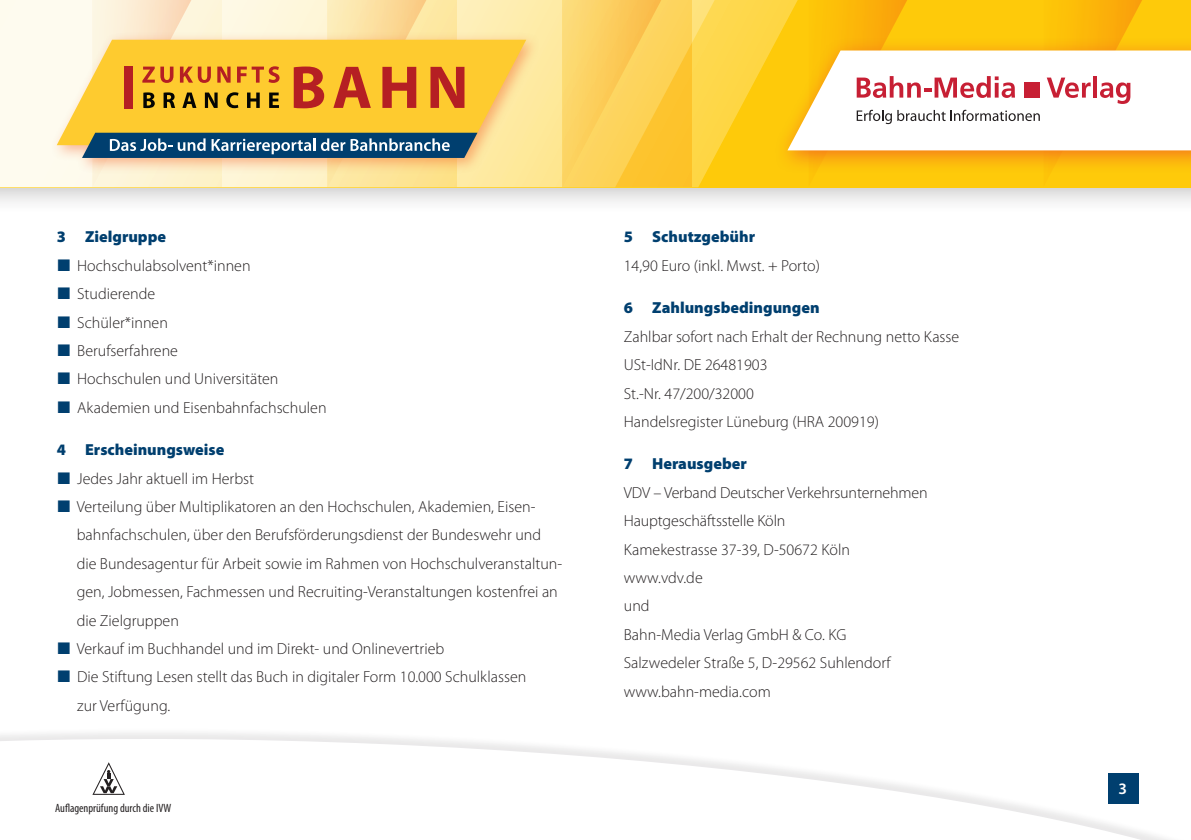
<style>
.page{position:relative;width:1191px;height:840px;background:#fff}
.page>*{position:absolute;margin:0;border:0;box-sizing:border-box;transform-origin:0 0}
.t1{font:300 16px/28.4px "Myriad Pro";color:#231f20}
.t2{font:900 16px "Myriad Pro";color:#003f6f}
.t3{font:600 16px "Myriad Pro";color:#fff}
.t4{font:condensed 12px "Myriad Pro";color:#231f20}
</style>
<div class="page">
<svg style="left:0;top:733px;width:1164px;height:106px"></svg>
<div style="left:0;top:0;width:1191px;height:215px;background:#231f20;opacity:.32"></div>
<svg style="left:715px;top:0;width:108px;height:187px"></svg>
<svg style="left:0;top:0;width:715px;height:187px"></svg>
<svg style="left:563px;top:0;width:129px;height:186px"></svg>
<div style="left:774px;top:36px;width:417px;height:138px;background:#f25b21;opacity:.75"></div>
<svg style="left:787px;top:50px;width:404px;height:100px"></svg>
<svg style="left:808px;top:0;width:364px;height:186px"></svg>
<div style="left:1024px;top:82px;width:16px;height:15px;background:#c71f34"></div>
<div style="left:50px;top:32px;width:490px;height:142px;background:#f25b21;opacity:.45"></div>
<svg style="left:57px;top:40px;width:469px;height:105px"></svg>
<svg style="left:82px;top:0;width:395px;height:186px"></svg>
<div style="left:1108px;top:772px;width:30px;height:31px;background:#003f6f"></div>
<svg style="left:92px;top:761px;width:33px;height:33px"></svg>
<p class="t2" style="left:57px;top:226px;width:111px">3 Zielgruppe</p>
<p class="t1" style="left:77px;top:251px;width:251px">Hochschulabsolvent*innen<br>Studierende<br>Schüler*innen<br>Berufserfahrene<br>Hochschulen und Universitäten<br>Akademien und Eisenbahnfachschulen</p>
<p class="t2" style="left:57px;top:439px;width:169px">4 Erscheinungsweise</p>
<p class="t1" style="left:77px;top:463px;width:487px">Jedes Jahr aktuell im Herbst<br>Verteilung über Multiplikatoren an den Hochschulen, Akademien, Eisen&shy;bahnfachschulen, über den Berufsförderungsdienst der Bundeswehr und die Bundesagentur für Arbeit sowie im Rahmen von Hochschulveranstaltun&shy;gen, Jobmessen, Fachmessen und Recruiting-Veranstaltungen kostenfrei an die Zielgruppen<br>Verkauf im Buchhandel und im Direkt- und Onlinevertrieb<br>Die Stiftung Lesen stellt das Buch in digitaler Form 10.000 Schulklassen<br>zur Verfügung.</p>
<p class="t4" style="left:55px;top:800px;width:118px">Auflagenprüfung durch die IVW</p>
<p class="t2" style="left:624px;top:226px;width:133px">5 Schutzgebühr</p>
<p class="t1" style="left:624px;top:251px;width:198px">14,90 Euro (inkl. Mwst. + Porto)</p>
<p class="t2" style="left:624px;top:297px;width:197px">6 Zahlungsbedingungen</p>
<p class="t1" style="left:624px;top:322px;width:337px">Zahlbar sofort nach Erhalt der Rechnung netto Kasse USt-IdNr. DE 26481903<br>St.-Nr. 47/200/32000<br>Handelsregister Lüneburg (HRA 200919)</p>
<p class="t2" style="left:624px;top:453px;width:125px">7 Herausgeber</p>
<p class="t1" style="left:624px;top:478px;width:305px">VDV – Verband Deutscher Verkehrsunternehmen<br>Hauptgeschäftsstelle Köln<br>Kamekestrasse 37-39, D-50672 Köln www.vdv.de<br>und<br>Bahn-Media Verlag GmbH &amp; Co. KG<br>Salzwedeler Straße 5, D-29562 Suhlendorf www.bahn-media.com</p>
<p class="t3" style="left:1118px;top:778px;width:10px">3</p>
</div>
